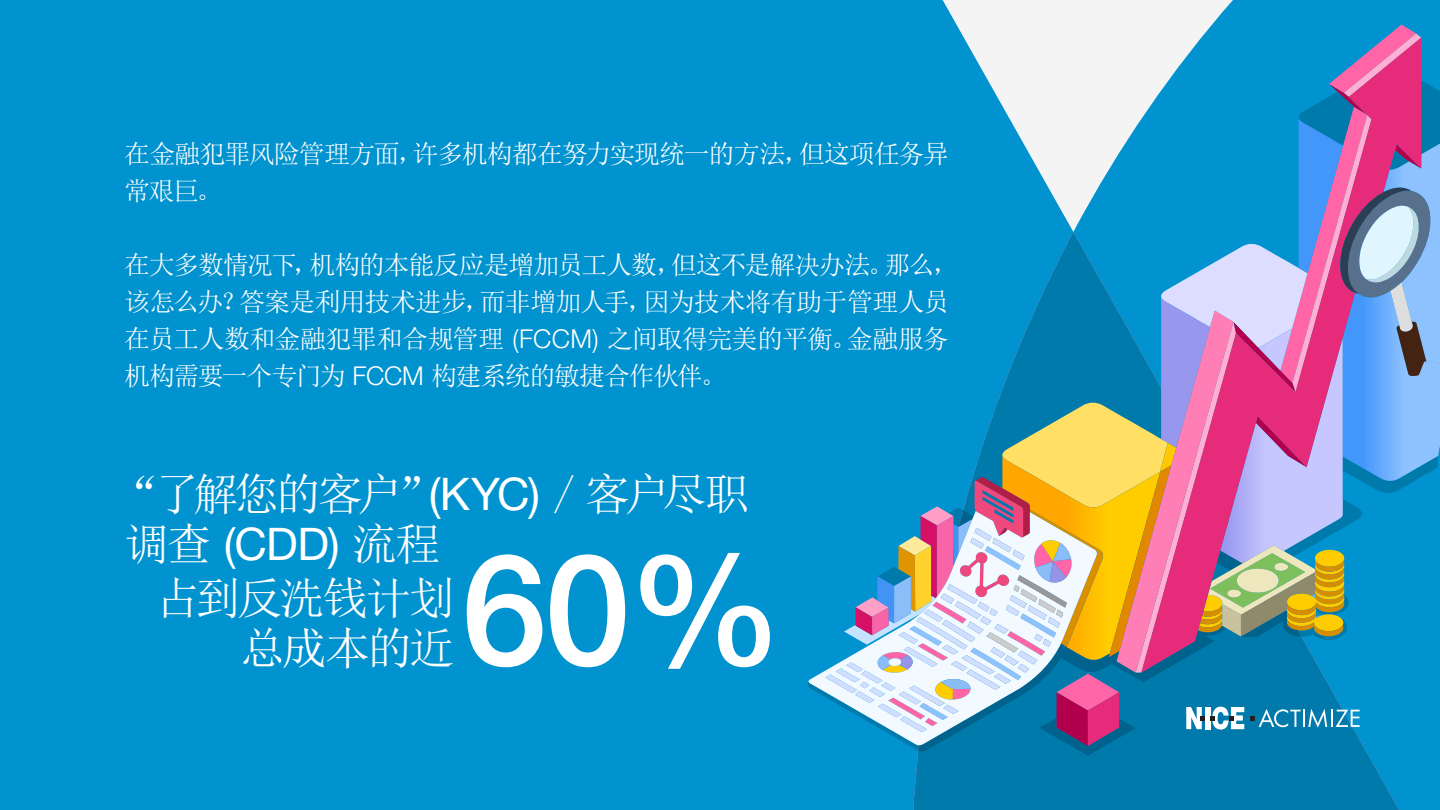
<style>
.page{position:relative;width:1440px;height:810px;background:#fff}
.page>*{position:absolute;margin:0;border:0;box-sizing:border-box;transform-origin:0 0}
.t1{font:500 154.9px "Helvetica Neue LT Std";color:#fff}
.t2{font:45px "Sim Sun";letter-spacing:-.1em;color:#fff}
.t3{font:45px/50px "Sim Sun";letter-spacing:-.065em;color:#fff;text-align:right}
.t4{font:45px "Helvetica Neue LT Std";color:#fff}
.t5{font:26px/37px "Sim Sun";letter-spacing:-.04em;color:#fff}
.s1{font-family:"Helvetica Neue LT Std";font-weight:300}
.s2{font-family:"Helvetica Neue LT Std"}
.s3{font-family:"Sim Sun"}
</style>
<div class="page">
<div style="left:0;top:0;width:1073px;height:810px;background:#0093cf"></div>
<svg style="left:1073px;top:0;width:367px;height:80px;fill:#0093cf"></svg>
<svg style="left:910px;top:751px;width:530px;height:59px;background:#007caf"></svg>
<svg style="left:883px;top:25px;width:533px;height:55px;fill:#f4f4f4"></svg>
<svg style="left:808px;top:80px;width:632px;height:671px;fill:#0093cf"></svg>
<svg style="left:1421px;top:118px;width:19px;height:364px;background:#72b4ef"></svg>
<div style="left:1039px;top:746px;width:309px;height:10px;background:#0079ab"></div>
<svg style="left:1088px;top:38px;width:333px;height:708px;fill:#0093cf"></svg>
<svg style="left:808px;top:511px;width:290px;height:235px;background:#188cc1"></svg>
<svg style="left:825px;top:528px;width:235px;height:204px;background:#26a0d3"></svg>
<svg style="left:844px;top:186px;width:586px;height:544px;background:#6b98b8"></svg>
<p class="t5" style="left:124px;top:135px;width:826px">在金融犯罪风险管理方面，许多机构都在努力实现统一的方法，但这项任务异常艰巨。</p>
<p class="t5" style="left:124px;top:246px;width:836px">在大多数情况下，机构的本能反应是增加员工人数，但这不是解决办法。那么，该怎么办？答案是利用技术进步，而非增加人手，因为技术将有助于管理人员在员工人数和金融犯罪和合规管理 <span class="s1">(FCCM)</span> 之间取得完美的平衡。金融服务机构需要一个专门为 <span class="s1">FCCM</span> 构建系统的敏捷合作伙伴。</p>
<h2 class="t2" style="left:115px;top:471px;width:636px">“了解您的客户”<span class="s2">(KYC)</span> / 客户尽职</h2>
<h2 class="t4" style="left:124px;top:517px;width:318px"><span class="s3">调查</span> (CDD) <span class="s3">流程</span></h2>
<h2 class="t3" style="left:155px;top:573px;width:301px">占到反洗钱计划总成本的近</h2>
<h1 class="t1" style="left:462px;top:518px;width:323px">60%</h1>
</div>
